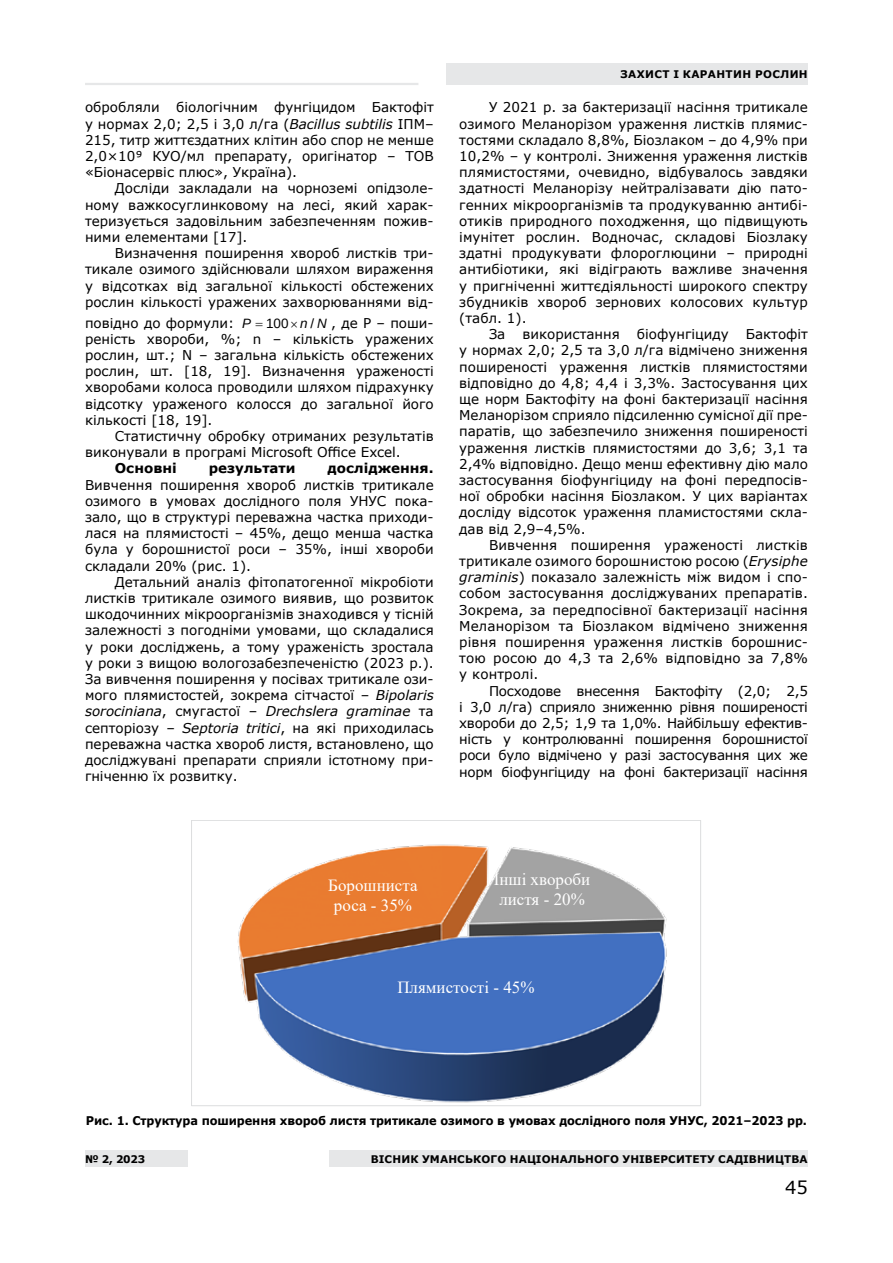
<style>
.page{position:relative;width:893px;height:1263px;background:#fff}
.page>*{position:absolute;margin:0;border:0;box-sizing:border-box;transform-origin:0 0}
.t1{font:18px "Verdana";color:#000}
.t2{font:16.95px/19.5px "Times New Roman";color:#fff;text-align:center}
.t3{font:13.5px/16.2px "Verdana";letter-spacing:.005em;color:#000;text-align:justify}
.t4{font:700 13.5px "Verdana";color:#000}
.t5{font:13.5px "Arimo";color:#000}
.t6{font:700 12px "Verdana";letter-spacing:-.01em;color:#000;scale:.95 1}
.t7{font:700 10.5px "Verdana";letter-spacing:.015em;color:#000}
.t8{font:700 10.5px "Verdana";letter-spacing:.035em;color:#000}
.s1{font-style:italic}
.s2{font-family:"Arimo";font-style:italic}
</style>
<div class="page">
<div style="left:329px;top:1151px;width:479px;height:16px;background:#e6e7e8"></div>
<div style="left:85px;top:1151px;width:102px;height:16px;background:#e6e7e8"></div>
<hr style="left:85px;top:83px;width:333px;height:2px;background:#e6e7e8">
<div style="left:446px;top:64px;width:362px;height:21px;background:#e6e7e8"></div>
<img style="left:237px;top:844px;width:430px;height:259px">
<div style="left:191px;top:820px;width:510px;height:286px;border:1px solid #dcddde"></div>
<p class="t3" style="left:85px;top:99px;width:350px">обробляли біологічним фунгіцидом Бактофіт у нормах 2,0; 2,5 і 3,0 л/га (<span class="s1">Bacillus subtilis</span> ІПМ– 215, титр життєздатних клітин або спор не менше 2,0×109 КУО/мл препарату, оригінатор – ТОВ «Біонасервіс плюс», Україна).</p>
<p class="t3" style="left:85px;top:180px;width:350px;text-indent:30px">Досліди закладали на чорноземі опідзоле&shy;ному важкосуглинковому на лесі, який харак&shy;теризується задовільним забезпеченням пожив&shy;ними елементами [17].</p>
<p class="t3" style="left:85px;top:245px;width:350px;text-indent:30px">Визначення поширення хвороб листків три&shy;тикале озимого здійснювали шляхом вираження у відсотках від загальної кількості обстежених рослин кількості уражених захворюваннями від-</p>
<p class="t3" style="left:85px;top:314px;width:168px">повідно до формули: <span class="s2">P</span></p>
<p class="t3" style="left:300px;top:314px;width:135px"><span class="s2">n N</span> , де Р – поши-</p>
<p class="t5" style="left:266px;top:315px;width:24px">100</p>
<p class="t5" style="left:310px;top:315px;width:5px">/</p>
<p class="t3" style="left:85px;top:331px;width:350px">реність хвороби, %; n – кількість уражених рослин, шт.; N – загальна кількість обстежених рослин, шт. [18, 19]. Визначення ураженості хворобами колоса проводили шляхом підрахунку відсотку ураженого колосся до загальної його кількості [18, 19].</p>
<p class="t3" style="left:85px;top:428px;width:350px;text-indent:30px">Статистичну обробку отриманих результатів виконували в програмі Microsoft Office Excel.</p>
<p class="t4" style="left:115px;top:459px;width:64px">Основні</p>
<p class="t4" style="left:209px;top:459px;width:88px">результати</p>
<p class="t4" style="left:328px;top:459px;width:108px">дослідження.</p>
<p class="t3" style="left:85px;top:476px;width:350px">Вивчення поширення хвороб листків тритикале озимого в умовах дослідного поля УНУС пока&shy;зало, що в структурі переважна частка приходи&shy;лася на плямистості – 45%, дещо менша частка була у борошнистої роси – 35%, інші хвороби складали 20% (рис. 1).</p>
<p class="t3" style="left:85px;top:574px;width:350px;text-indent:30px">Детальний аналіз фітопатогенної мікробіоти листків тритикале озимого виявив, що розвиток шкодочинних мікроорганізмів знаходився у тісній залежності з погодніми умовами, що складалися у роки досліджень, а тому ураженість зростала у роки з вищою вологозабезпеченістю (2023 р.).<br>За вивчення поширення у посівах тритикале ози&shy;мого плямистостей, зокрема сітчастої – <span class="s1">Bipolaris sorociniana</span>, смугастої – <span class="s1">Drechslera graminae</span> та септоріозу – <span class="s1">Septoria tritici</span>, на які приходилась переважна частка хвороб листя, встановлено, що досліджувані препарати сприяли істотному при&shy;гніченню їх розвитку.</p>
<p class="t8" style="left:620px;top:67px;width:189px">ЗАХИСТ І КАРАНТИН РОСЛИН</p>
<p class="t3" style="left:489px;top:99px;width:320px">У 2021 р. за бактеризації насіння тритикале</p>
<p class="t3" style="left:459px;top:115px;width:350px">озимого Меланорізом ураження листків плямис-</p>
<p class="t3" style="left:459px;top:132px;width:350px">тостями складало 8,8%, Біозлаком – до 4,9% при</p>
<p class="t3" style="left:459px;top:148px;width:350px">10,2% – у контролі. Зниження ураження листків</p>
<p class="t3" style="left:459px;top:164px;width:350px">плямистостями, очевидно, відбувалось завдяки</p>
<p class="t3" style="left:459px;top:180px;width:350px">здатності Меланорізу нейтралізавати дію пато-</p>
<p class="t3" style="left:459px;top:196px;width:350px">генних мікроорганізмів та продукуванню антибі-</p>
<p class="t3" style="left:459px;top:213px;width:350px">отиків природного походження, що підвищують</p>
<p class="t3" style="left:459px;top:229px;width:350px">імунітет рослин. Водночас, складові Біозлаку</p>
<p class="t3" style="left:459px;top:245px;width:350px">здатні продукувати флороглюцини – природні</p>
<p class="t3" style="left:459px;top:261px;width:350px">антибіотики, які відіграють важливе значення</p>
<p class="t3" style="left:459px;top:277px;width:350px">у пригніченні життєдіяльності широкого спектру</p>
<p class="t3" style="left:459px;top:294px;width:350px">збудників хвороб зернових колосових культур</p>
<p class="t3" style="left:459px;top:310px;width:69px">(табл. 1).</p>
<p class="t3" style="left:489px;top:326px;width:18px">За</p>
<p class="t3" style="left:522px;top:326px;width:99px">використання</p>
<p class="t3" style="left:637px;top:326px;width:93px">біофунгіциду</p>
<p class="t3" style="left:459px;top:326px;width:350px;text-indent:287px">Бактофіт у нормах 2,0; 2,5 та 3,0 л/га відмічено зниження поширеності ураження листків плямистостями відповідно до 4,8; 4,4 і 3,3%. Застосування цих ще норм Бактофіту на фоні бактеризації насіння Меланорізом сприяло підсиленню сумісної дії пре&shy;паратів, що забезпечило зниження поширеності ураження листків плямистостями до 3,6; 3,1 та 2,4% відповідно. Дещо менш ефективну дію мало застосування біофунгіциду на фоні передпосів&shy;ної обробки насіння Біозлаком. У цих варіантах досліду відсоток ураження пламистостями скла&shy;дав від 2,9–4,5%.</p>
<p class="t3" style="left:459px;top:537px;width:350px;text-indent:30px">Вивчення поширення ураженості листків тритикале озимого борошнистою росою (<span class="s1">Erysiphe graminis</span>) показало залежність між видом і спо&shy;собом застосування досліджуваних препаратів.<br>Зокрема, за передпосівної бактеризації насіння Меланорізом та Біозлаком відмічено зниження рівня поширення ураження листків борошнис&shy;тою росою до 4,3 та 2,6% відповідно за 7,8% у контролі.</p>
<p class="t3" style="left:459px;top:682px;width:350px;text-indent:30px">Посходове внесення Бактофіту (2,0; 2,5 і 3,0 л/га) сприяло зниженню рівня поширеності хвороби до 2,5; 1,9 та 1,0%. Найбільшу ефектив&shy;ність у контролюванні поширення борошнистої роси було відмічено у разі застосування цих же норм біофунгіциду на фоні бактеризації насіння</p>
<p class="t2" style="left:328px;top:875px;width:91px">Борошниста роса - 35%</p>
<p class="t2" style="left:494px;top:869px;width:98px">Інші хвороби листя - 20%</p>
<p class="t2" style="left:397px;top:977px;width:139px">Плямистості - 45%</p>
<p class="t6" style="left:86px;top:1112px;width:761px">Рис. 1. Структура поширення хвороб листя тритикале озимого в умовах дослідного поля УНУС, 2021–2023 рр.</p>
<p class="t7" style="left:85px;top:1151px;width:62px">№ 2, 2023</p>
<p class="t7" style="left:371px;top:1151px;width:438px">ВІСНИК УМАНСЬКОГО НАЦІОНАЛЬНОГО УНІВЕРСИТЕТУ САДІВНИЦТВА</p>
<h1 class="t1" style="left:785px;top:1175px;width:24px">45</h1>
</div>
